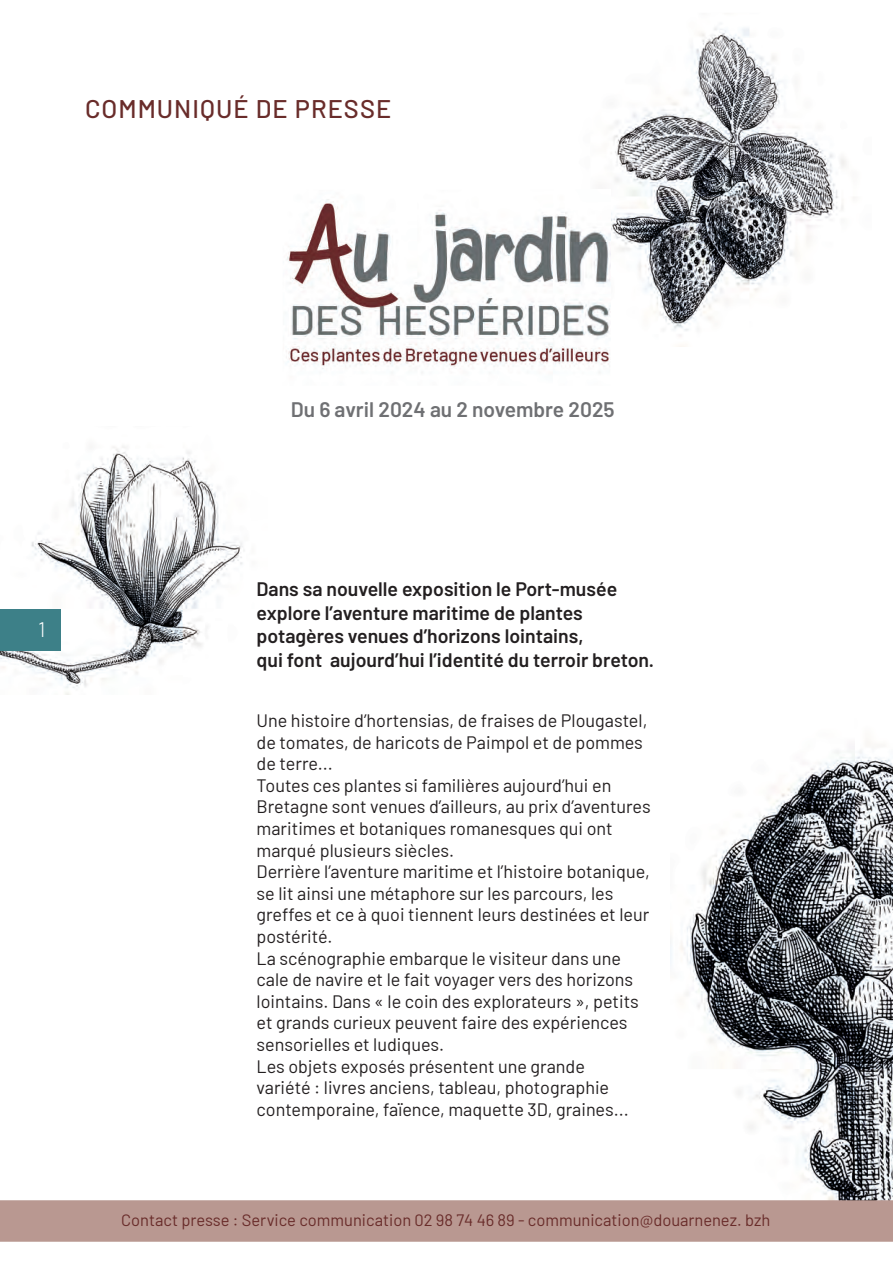
<style>
.page{position:relative;width:893px;height:1263px;background:#fff}
.page>*{position:absolute;margin:0;border:0;box-sizing:border-box;transform-origin:0 0}
.t1{font:500 25.5px "Barlow";letter-spacing:.04em;color:#692c2a}
.t2{font:600 21px "Barlow";color:#6f7073}
.t3{font:300 21px "Barlow";color:#fff}
.t4{font:600 19.5px/23.4px "Barlow";color:#231f20}
.t5{font:18px/21.6px "Barlow";color:#231f20}
.t6{font:16.5px "Barlow";color:#692c2a}
</style>
<div class="page">
<img style="left:670px;top:741px;width:223px;height:459px">
<img style="left:610px;top:27px;width:236px;height:320px">
<img style="left:286px;top:199px;width:324px;height:170px">
<img style="left:566px;top:199px;width:44px;height:148px">
<img style="left:0;top:446px;width:243px;height:248px">
<div style="left:0;top:610px;width:61px;height:41px;background:#3d8088"></div>
<div style="left:0;top:1200px;width:893px;height:42px;background:#b99891"></div>
<h1 class="t1" style="left:85px;top:90px;width:308px">COMMUNIQUÉ DE PRESSE</h1>
<p class="t3" style="left:38px;top:614px;width:9px">1</p>
<p class="t2" style="left:291px;top:394px;width:325px">Du 6 avril 2024 au 2 novembre 2025</p>
<p class="t4" style="left:257px;top:576px;width:399px">Dans sa nouvelle exposition le Port-musée explore l’aventure maritime de plantes potagères venues d’horizons lointains,<br>qui font aujourd’hui l’identité du terroir breton.</p>
<p class="t5" style="left:257px;top:708px;width:396px">Une histoire d’hortensias, de fraises de Plougastel, de tomates, de haricots de Paimpol et de pommes de terre...<br>Toutes ces plantes si familières aujourd’hui en Bretagne sont venues d’ailleurs, au prix d’aventures maritimes et botaniques romanesques qui ont marqué plusieurs siècles.<br>Derrière l’aventure maritime et l’histoire botanique, se lit ainsi une métaphore sur les parcours, les greffes et ce à quoi tiennent leurs destinées et leur postérité.<br>La scénographie embarque le visiteur dans une cale de navire et le fait voyager vers des horizons lointains. Dans « le coin des explorateurs », petits et grands curieux peuvent faire des expériences sensorielles et ludiques.<br>Les objets exposés présentent une grande<br>variété : livres anciens, tableau, photographie contemporaine, faïence, maquette 3D, graines...</p>
<p class="t6" style="left:121px;top:1208px;width:650px">Contact presse : Service communication 02 98 74 46 89 - communication@douarnenez. bzh</p>
</div>
